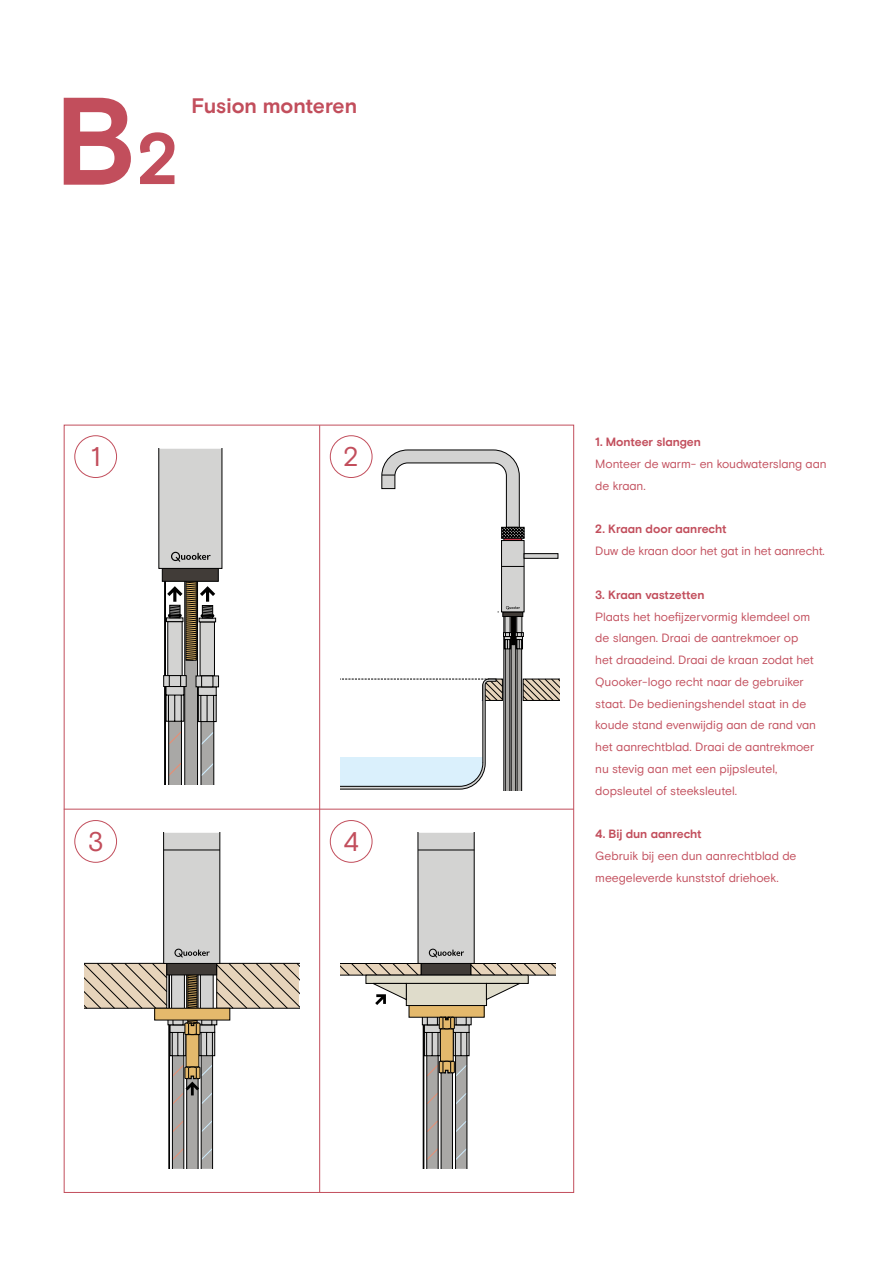
<style>
.page{position:relative;width:893px;height:1263px;background:#fff}
.page>*{position:absolute;margin:0;border:0;box-sizing:border-box;transform-origin:0 0}
.Hoofdletter{font:700 124.2px "Basis Grotesque Pro";color:#c24e5c}
.Body_tekst_9_5pt{font:27px "Basis Grotesque Pro";color:#c24e5c}
.Body_tekst_9_5pt-2{font:700 21px "Basis Grotesque Pro";letter-spacing:-.005em;color:#c24e5c}
.Kleine_body_tekst_8p{font:12px/21.8px "Basis Grotesque Pro";letter-spacing:-.01em;color:#c24e5c}
.Kleine_body_tekst_8p-2{font:700 12px "Basis Grotesque Pro";letter-spacing:-.01em;color:#c24e5c}
.s1{font-size:72.45px}
</style>
<div class="page">
<hr style="left:319px;top:425px;width:1px;height:767px;background:#c24e5c">
<hr style="left:64px;top:809px;width:510px;height:1px;background:#c24e5c">
<div style="left:74px;top:435px;width:43px;height:43px;border:1px solid #c24e5c;border-radius:50%"></div>
<div style="left:74px;top:820px;width:43px;height:43px;border:1px solid #c24e5c;border-radius:50%"></div>
<div style="left:330px;top:435px;width:42px;height:43px;border:1px solid #c24e5c;border-radius:50%"></div>
<div style="left:330px;top:820px;width:42px;height:43px;border:1px solid #c24e5c;border-radius:50%"></div>
<div style="left:501px;top:540px;width:23px;height:72px;background:#d3d3d2"></div>
<div style="left:501px;top:540px;width:23px;height:72px;border:1px solid #000"></div>
<svg style="left:381px;top:450px;width:177px;height:117px"></svg>
<svg style="left:341px;top:606px;width:219px;height:185px"></svg>
<svg style="left:84px;top:833px;width:215px;height:336px"></svg>
<svg style="left:159px;top:449px;width:63px;height:336px"></svg>
<svg style="left:341px;top:833px;width:214px;height:336px"></svg>
<p class="Hoofdletter" style="left:55px;top:69px;width:126px">B<span class="s1">2</span></p>
<p class="Body_tekst_9_5pt-2" style="left:191px;top:93px;width:167px">Fusion monteren</p>
<p class="Body_tekst_9_5pt" style="left:91px;top:441px;width:11px">1</p>
<p class="Body_tekst_9_5pt" style="left:88px;top:825px;width:17px">3</p>
<p class="Body_tekst_9_5pt" style="left:343px;top:441px;width:17px">2</p>
<p class="Body_tekst_9_5pt" style="left:343px;top:825px;width:17px">4</p>
<p class="Kleine_body_tekst_8p-2" style="left:595px;top:435px;width:107px">1. Monteer slangen</p>
<p class="Kleine_body_tekst_8p" style="left:595px;top:453px;width:233px">Monteer de warm- en koudwaterslang aan de kraan.</p>
<p class="Kleine_body_tekst_8p-2" style="left:595px;top:522px;width:133px">2. Kraan door aanrecht</p>
<p class="Kleine_body_tekst_8p" style="left:595px;top:540px;width:231px">Duw de kraan door het gat in het aanrecht.</p>
<p class="Kleine_body_tekst_8p-2" style="left:595px;top:587px;width:111px">3. Kraan vastzetten</p>
<p class="Kleine_body_tekst_8p" style="left:595px;top:606px;width:222px">Plaats het hoefijzervormig klemdeel om de slangen. Draai de aantrekmoer op het draadeind. Draai de kraan zodat het Quooker-logo recht naar de gebruiker staat. De bedieningshendel staat in de koude stand evenwijdig aan de rand van het aanrechtblad. Draai de aantrekmoer nu stevig aan met een pijpsleutel, dopsleutel of steeksleutel.</p>
<p class="Kleine_body_tekst_8p-2" style="left:595px;top:827px;width:108px">4. Bij dun aanrecht</p>
<p class="Kleine_body_tekst_8p" style="left:595px;top:845px;width:203px">Gebruik bij een dun aanrechtblad de meegeleverde kunststof driehoek.</p>
</div>
